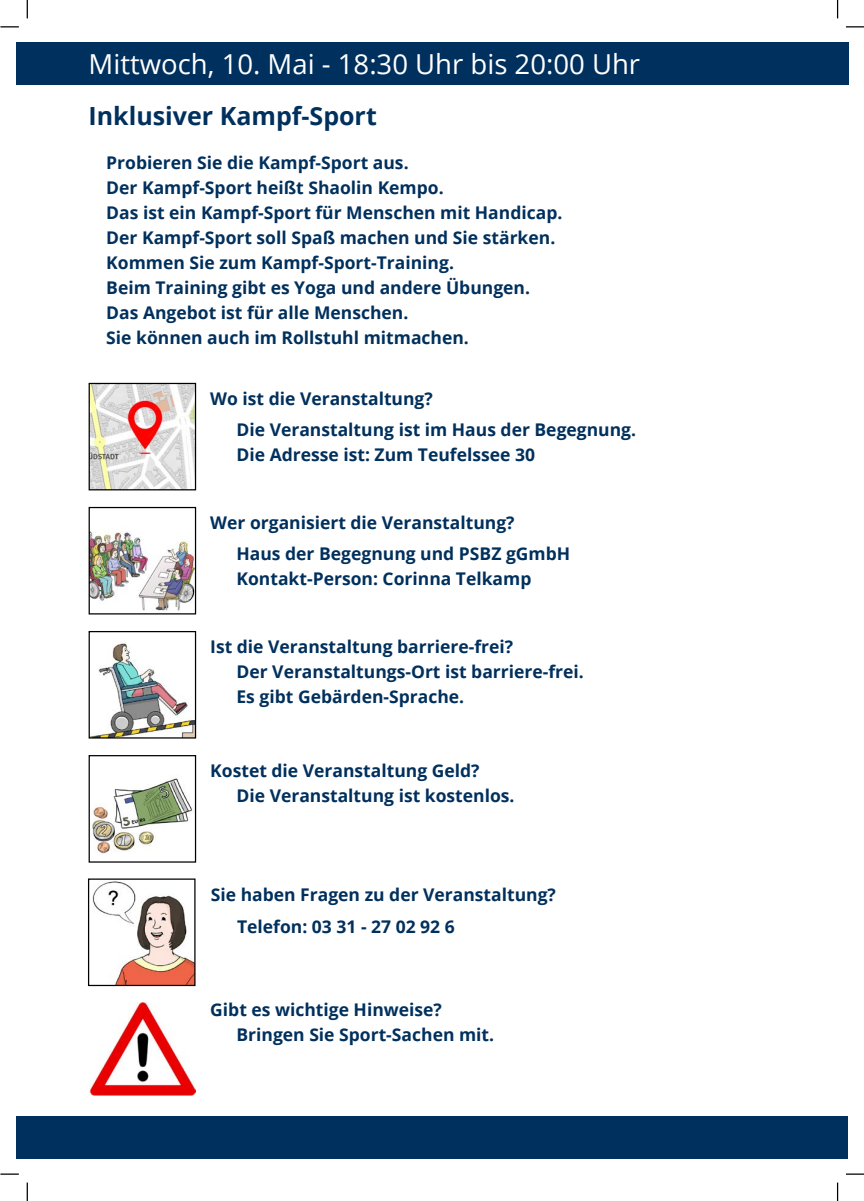
<style>
.page{position:relative;width:864px;height:1201px;background:#fff}
.page>*{position:absolute;margin:0;border:0;box-sizing:border-box;transform-origin:0 0}
.Datum_Veranstaltung_H2{font:27.5px "Open Sans";color:#fff}
.Veranstaltungen_H1{font:700 25px "Open Sans";color:#00305d}
.Fließtext_P_bold{font:700 17.5px "Open Sans";color:#00305d}
</style>
<div class="page">
<svg style="left:27px;top:0;width:1px;height:18px"></svg>
<svg style="left:0;top:26px;width:19px;height:1px"></svg>
<svg style="left:846px;top:26px;width:18px;height:1px"></svg>
<svg style="left:837px;top:0;width:1px;height:18px"></svg>
<svg style="left:837px;top:1182px;width:1px;height:18px"></svg>
<svg style="left:846px;top:1173px;width:18px;height:1px"></svg>
<svg style="left:0;top:1173px;width:19px;height:1px"></svg>
<svg style="left:27px;top:1182px;width:1px;height:18px"></svg>
<div style="left:16px;top:43px;width:833px;height:42px;background:#00305d"></div>
<div style="left:17px;top:1116px;width:831px;height:43px;background:#00305d"></div>
<img style="left:92px;top:778px;width:101px;height:76px">
<div style="left:89px;top:755px;width:107px;height:107px;border:1px solid #000"></div>
<img style="left:91px;top:385px;width:103px;height:103px">
<div style="left:89px;top:383px;width:107px;height:107px;border:1px solid #000"></div>
<img style="left:91px;top:529px;width:103px;height:82px">
<div style="left:89px;top:507px;width:107px;height:107px;border:1px solid #000"></div>
<img style="left:92px;top:643px;width:102px;height:93px">
<div style="left:89px;top:631px;width:107px;height:107px;border:1px solid #000"></div>
<img style="left:92px;top:881px;width:102px;height:103px">
<div style="left:88px;top:878px;width:108px;height:108px;border:1px solid #000"></div>
<img style="left:89px;top:1002px;width:107px;height:93px">
<h2 class="Datum_Veranstaltung_H2" style="left:89px;top:45px;width:553px">Mittwoch, 10. Mai - 18:30 Uhr bis 20:00 Uhr</h2>
<h1 class="Veranstaltungen_H1" style="left:89px;top:99px;width:290px">Inklusiver Kampf-Sport</h1>
<p class="Fließtext_P_bold" style="left:106px;top:151px;width:304px">Probieren Sie die Kampf-Sport aus.</p>
<p class="Fließtext_P_bold" style="left:106px;top:176px;width:339px">Der Kampf-Sport heißt Shaolin Kempo.</p>
<p class="Fließtext_P_bold" style="left:106px;top:201px;width:458px">Das ist ein Kampf-Sport für Menschen mit Handicap.</p>
<p class="Fließtext_P_bold" style="left:106px;top:226px;width:450px">Der Kampf-Sport soll Spaß machen und Sie stärken.</p>
<p class="Fließtext_P_bold" style="left:106px;top:251px;width:349px">Kommen Sie zum Kampf-Sport-Training.</p>
<p class="Fließtext_P_bold" style="left:106px;top:276px;width:425px">Beim Training gibt es Yoga und andere Übungen.</p>
<p class="Fließtext_P_bold" style="left:106px;top:301px;width:304px">Das Angebot ist für alle Menschen.</p>
<p class="Fließtext_P_bold" style="left:106px;top:326px;width:364px">Sie können auch im Rollstuhl mitmachen.</p>
<p class="Fließtext_P_bold" style="left:210px;top:386px;width:224px">Wo ist die Veranstaltung?</p>
<p class="Fließtext_P_bold" style="left:236px;top:417px;width:401px">Die Veranstaltung ist im Haus der Begegnung.</p>
<p class="Fließtext_P_bold" style="left:236px;top:442px;width:300px">Die Adresse ist: Zum Teufelssee 30</p>
<p class="Fließtext_P_bold" style="left:210px;top:510px;width:306px">Wer organisiert die Veranstaltung?</p>
<p class="Fließtext_P_bold" style="left:236px;top:541px;width:335px">Haus der Begegnung und PSBZ gGmbH</p>
<p class="Fließtext_P_bold" style="left:236px;top:566px;width:296px">Kontakt-Person: Corinna Telkamp</p>
<p class="Fließtext_P_bold" style="left:210px;top:634px;width:304px">Ist die Veranstaltung barriere-frei?</p>
<p class="Fließtext_P_bold" style="left:236px;top:659px;width:349px">Der Veranstaltungs-Ort ist barriere-frei.</p>
<p class="Fließtext_P_bold" style="left:236px;top:684px;width:229px">Es gibt Gebärden-Sprache.</p>
<p class="Fließtext_P_bold" style="left:210px;top:758px;width:271px">Kostet die Veranstaltung Geld?</p>
<p class="Fließtext_P_bold" style="left:236px;top:783px;width:279px">Die Veranstaltung ist kostenlos.</p>
<p class="Fließtext_P_bold" style="left:211px;top:882px;width:347px">Sie haben Fragen zu der Veranstaltung?</p>
<p class="Fließtext_P_bold" style="left:237px;top:914px;width:219px">Telefon: 03 31 - 27 02 92 6</p>
<p class="Fließtext_P_bold" style="left:210px;top:997px;width:233px">Gibt es wichtige Hinweise?</p>
<p class="Fließtext_P_bold" style="left:236px;top:1022px;width:259px">Bringen Sie Sport-Sachen mit.</p>
</div>
